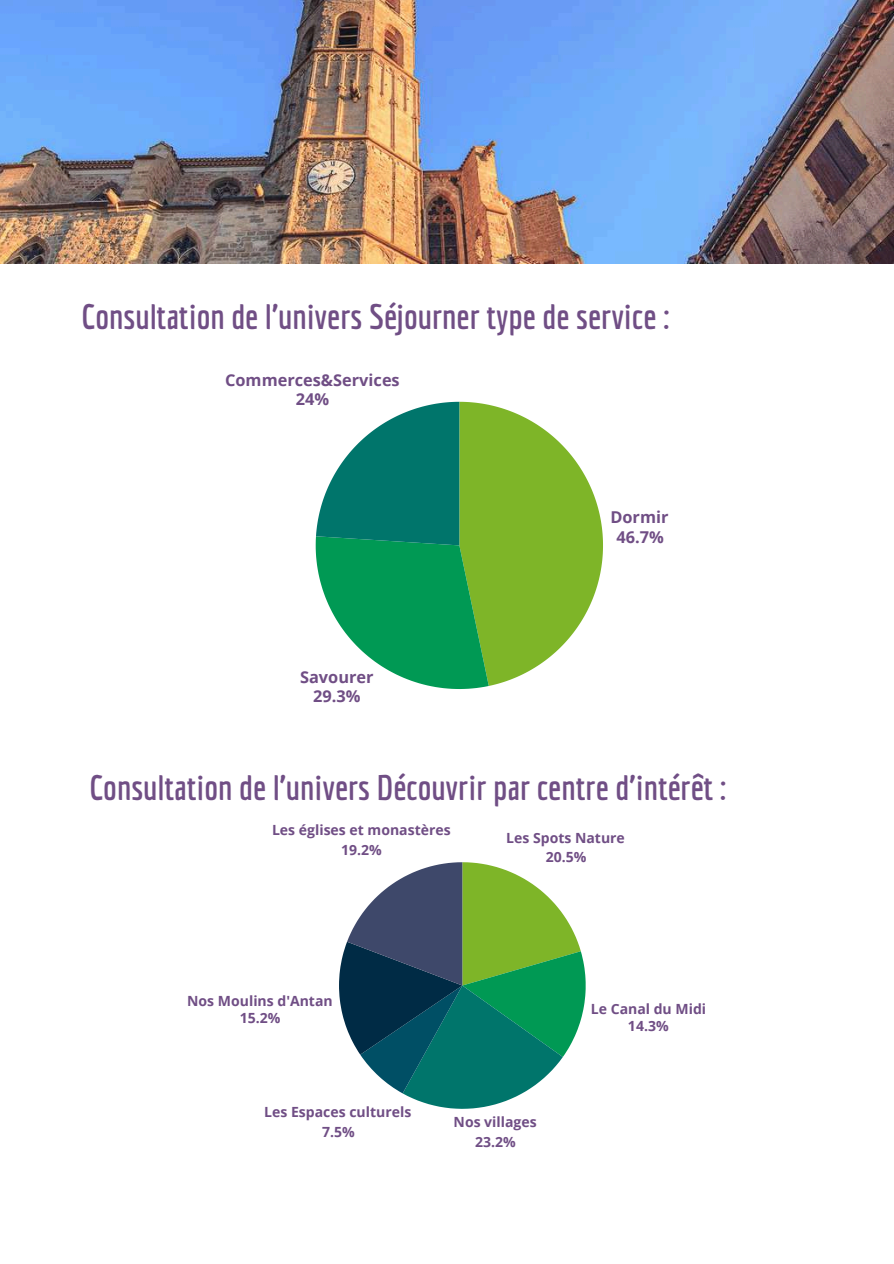
<style>
.page{position:relative;width:894px;height:1264px;background:#fff}
.page>*{position:absolute;margin:0;border:0;box-sizing:border-box;transform-origin:0 0}
.t1{font:700 34.5px "Economica";color:#704e85}
.t2{font:700 16.35px/19px "Open Sans";color:#704e85;text-align:center}
.t3{font:700 13.95px/19.6px "Open Sans";color:#704e85;text-align:center}
</style>
<div class="page">
<img style="left:0;top:0;width:893px;height:263px">
<svg style="left:339px;top:862px;width:246px;height:246px"></svg>
<svg style="left:315px;top:402px;width:288px;height:287px"></svg>
<h1 class="t1" style="left:82px;top:296px;width:589px">Consultation de l’univers Séjourner type de service :</h1>
<p class="t2" style="left:225px;top:370px;width:176px">Commerces&amp;Services<br>24%</p>
<p class="t2" style="left:300px;top:667px;width:75px">Savourer<br>29.3%</p>
<p class="t2" style="left:610px;top:507px;width:60px">Dormir<br>46.7%</p>
<h1 class="t1" style="left:89px;top:767px;width:638px">Consultation de l’univers Découvrir par centre d’intérêt :</h1>
<p class="t3" style="left:272px;top:820px;width:180px">Les églises et monastères<br>19.2%</p>
<p class="t3" style="left:506px;top:827px;width:120px">Les Spots Nature<br>20.5%</p>
<p class="t3" style="left:187px;top:992px;width:147px;line-height:16.4px">Nos Moulins d'Antan<br>15.2%</p>
<p class="t3" style="left:590px;top:1000px;width:117px;line-height:16.4px">Le Canal du Midi<br>14.3%</p>
<p class="t3" style="left:264px;top:1101px;width:148px">Les Espaces culturels<br>7.5%</p>
<p class="t3" style="left:453px;top:1111px;width:85px">Nos villages<br>23.2%</p>
</div>
